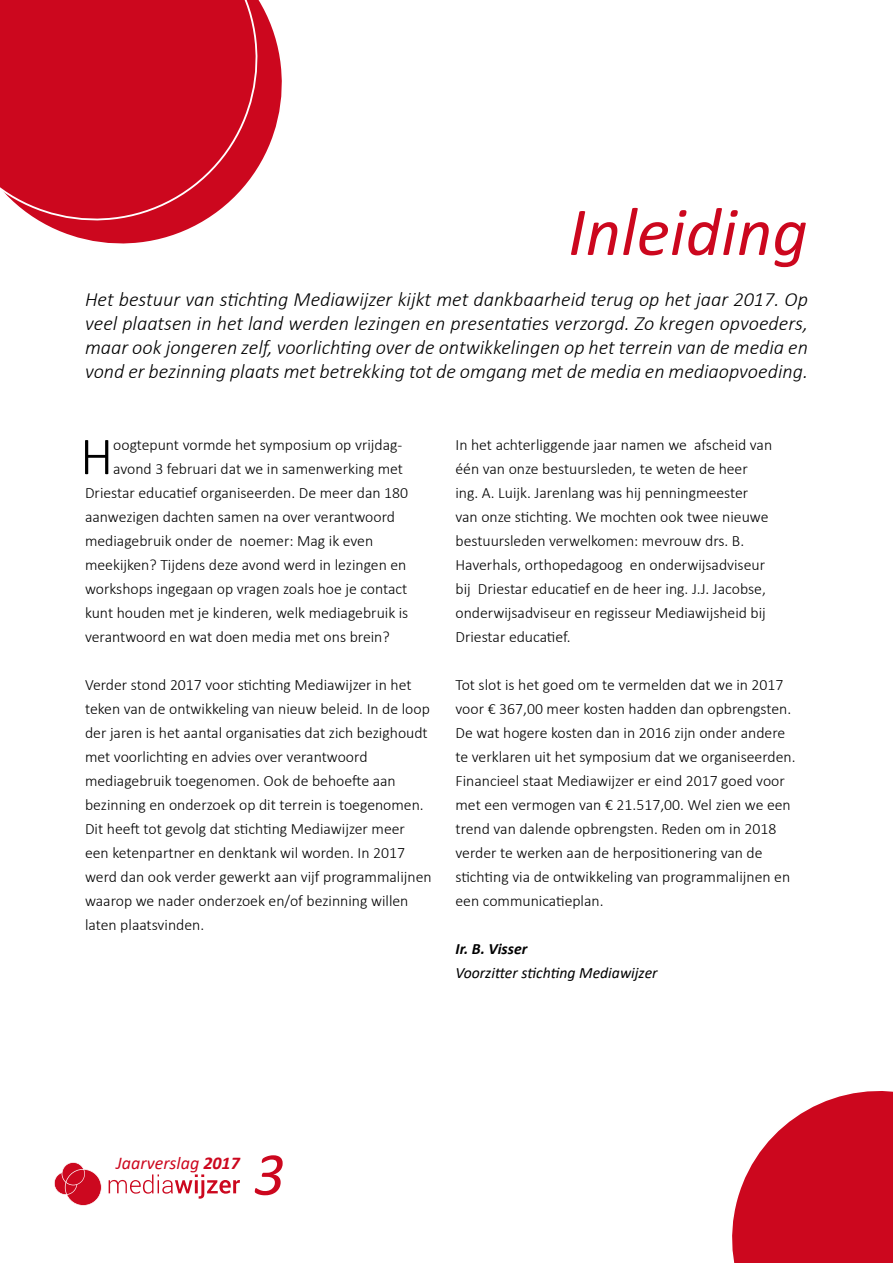
<style>
.page{position:relative;width:893px;height:1263px;background:#fff}
.page>*{position:absolute;margin:0;border:0;box-sizing:border-box;transform-origin:0 0}
.t1{font:italic 69px "Calibri";color:#cc071e}
.t2{font:italic 61.5px "Calibri";color:#cc071e}
.t3{font:300 53.55px "Calibri";color:#000}
.t4{font:italic 300 20.25px/24px "Calibri";color:#000;text-align:justify}
.t5{font:italic 18px "Calibri";color:#cc071e}
.t6{font:300 15.75px/24px "Calibri";color:#000}
.t7{font:italic 15.75px "Calibri";letter-spacing:-.01em;color:#000}
.t8{font:italic 700 15.75px "Calibri";color:#000}
.s1{font-weight:700}
</style>
<div class="page">
<svg style="left:732px;top:1091px;width:161px;height:172px"></svg>
<svg style="left:109px;top:1174px;width:131px;height:25px"></svg>
<svg style="left:54px;top:1162px;width:48px;height:44px"></svg>
<svg style="left:89px;top:44px;width:193px;height:200px"></svg>
<svg style="left:0;top:0;width:277px;height:240px;background:#d12236"></svg>
<h1 class="t1" style="left:568px;top:184px;width:241px">Inleiding</h1>
<p class="t4" style="left:85px;top:287px;width:724px">Het bestuur van stichting Mediawijzer kijkt met dankbaarheid terug op het jaar 2017. Op veel plaatsen in het land werden lezingen en presentaties verzorgd. Zo kregen opvoeders, maar ook jongeren zelf, voorlichting over de ontwikkelingen op het terrein van de media en vond er bezinning plaats met betrekking tot de omgang met de media en mediaopvoeding.</p>
<h3 class="t3" style="left:80px;top:423px;width:35px">H</h3>
<p class="t6" style="left:113px;top:433px;width:291px">oogtepunt vormde het symposium op vrijdag-</p>
<p class="t6" style="left:113px;top:457px;width:291px">avond 3 februari dat we in samenwerking met</p>
<p class="t6" style="left:85px;top:481px;width:325px">Driestar educatief organiseerden. De meer dan 180</p>
<p class="t6" style="left:85px;top:505px;width:312px">aanwezigen dachten samen na over verantwoord</p>
<p class="t6" style="left:85px;top:529px;width:290px">mediagebruik onder de noemer: Mag ik even</p>
<p class="t6" style="left:85px;top:553px;width:323px">meekijken? Tijdens deze avond werd in lezingen en</p>
<p class="t6" style="left:85px;top:577px;width:324px">workshops ingegaan op vragen zoals hoe je contact</p>
<p class="t6" style="left:85px;top:601px;width:325px">kunt houden met je kinderen, welk mediagebruik is</p>
<p class="t6" style="left:85px;top:625px;width:306px">verantwoord en wat doen media met ons brein?</p>
<p class="t6" style="left:85px;top:673px;width:348px">Verder stond 2017 voor stichting Mediawijzer in het teken van de ontwikkeling van nieuw beleid. In de loop der jaren is het aantal organisaties dat zich bezighoudt met voorlichting en advies over verantwoord mediagebruik toegenomen. Ook de behoefte aan bezinning en onderzoek op dit terrein is toegenomen.<br>Dit heeft tot gevolg dat stichting Mediawijzer meer een ketenpartner en denktank wil worden. In 2017 werd dan ook verder gewerkt aan vijf programmalijnen waarop we nader onderzoek en/of bezinning willen laten plaatsvinden.</p>
<p class="t6" style="left:455px;top:433px;width:318px">In het achterliggende jaar namen we afscheid van één van onze bestuursleden, te weten de heer ing. A. Luijk. Jarenlang was hij penningmeester van onze stichting. We mochten ook twee nieuwe bestuursleden verwelkomen: mevrouw drs. B.<br>Haverhals, orthopedagoog en onderwijsadviseur bij Driestar educatief en de heer ing. J.J. Jacobse, onderwijsadviseur en regisseur Mediawijsheid bij Driestar educatief.</p>
<p class="t6" style="left:455px;top:673px;width:342px">Tot slot is het goed om te vermelden dat we in 2017 voor € 367,00 meer kosten hadden dan opbrengsten.<br>De wat hogere kosten dan in 2016 zijn onder andere te verklaren uit het symposium dat we organiseerden.<br>Financieel staat Mediawijzer er eind 2017 goed voor met een vermogen van € 21.517,00. Wel zien we een trend van dalende opbrengsten. Reden om in 2018 verder te werken aan de herpositionering van de stichting via de ontwikkeling van programmalijnen en een communicatieplan.</p>
<p class="t8" style="left:455px;top:938px;width:73px">Ir. B. Visser</p>
<p class="t7" style="left:455px;top:962px;width:204px">Voorzitter stichting Mediawijzer</p>
<p class="t5" style="left:116px;top:1150px;width:125px">Jaarverslag <span class="s1">2017</span></p>
<h2 class="t2" style="left:254px;top:1131px;width:33px">3</h2>
</div>
